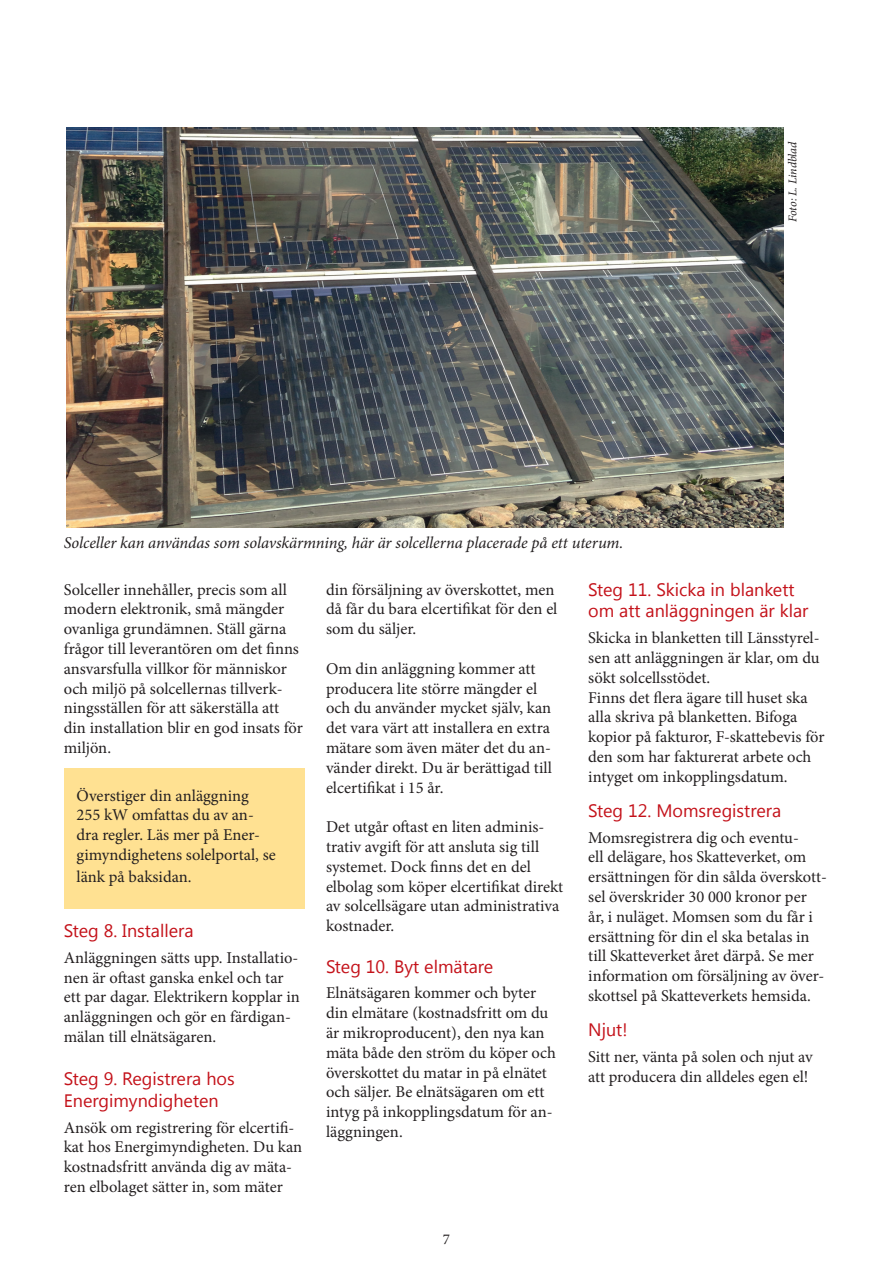
<style>
.page{position:relative;width:893px;height:1263px;background:#fff}
.page>*{position:absolute;margin:0;border:0;box-sizing:border-box;transform-origin:0 0}
.t1{font:18px/21.6px "Segoe UI";color:#c4121a}
.t2{font:16.5px/19.8px "Minion Pro";color:#231f20}
.t3{font:italic 16.5px "Minion Pro";letter-spacing:-.005em;color:#231f20}
.t4{font:15px "Minion Pro";color:#231f20}
.t5{font:italic 12px "Minion Pro";letter-spacing:-.01em;color:#231f20}
</style>
<div class="page">
<img style="left:67px;top:128px;width:717px;height:399px">
<div style="left:64px;top:768px;width:241px;height:140px;background:#ffe192"></div>
<p class="t3" style="left:64px;top:531px;width:561px">Solceller kan användas som solavskärmning, här är solcellerna placerade på ett uterum.</p>
<p class="t5" style="left:784px;top:222px;width:82px;rotate:-90deg">Foto: L. Lindblad</p>
<p class="t2" style="left:64px;top:579px;width:241px">Solceller innehåller, precis som all modern elektronik, små mängder ovanliga grundämnen. Ställ gärna frågor till leverantören om det finns ansvarsfulla villkor för människor och miljö på solcellernas tillverk&shy;ningsställen för att säkerställa att din installation blir en god insats för miljön.</p>
<p class="t2" style="left:77px;top:785px;width:201px">Överstiger din anläggning<br>255 kW omfattas du av an&shy;dra regler. Läs mer på Ener&shy;gimyndighetens solelportal, se</p>
<p class="t2" style="left:77px;top:866px;width:117px">länk på baksidan.</p>
<p class="t1" style="left:64px;top:919px;width:131px">Steg 8. Installera</p>
<p class="t2" style="left:64px;top:948px;width:238px">Anläggningen sätts upp. Installatio&shy;nen är oftast ganska enkel och tar ett par dagar. Elektrikern kopplar in anläggningen och gör en färdigan&shy;mälan till elnätsägaren.</p>
<p class="t1" style="left:64px;top:1067px;width:172px">Steg 9. Registrera hos<br>Energimyndigheten</p>
<p class="t2" style="left:64px;top:1117px;width:240px">Ansök om registrering för elcertifi&shy;kat hos Energimyndigheten. Du kan kostnadsfritt använda dig av mäta&shy;ren elbolaget sätter in, som mäter</p>
<p class="t2" style="left:326px;top:579px;width:233px">din försäljning av överskottet, men då får du bara elcertifikat för den el som du säljer.</p>
<p class="t2" style="left:326px;top:659px;width:227px">Om din anläggning kommer att producera lite större mängder el och du använder mycket själv, kan det vara värt att installera en extra mätare som även mäter det du an&shy;vänder direkt. Du är berättigad till elcertifikat i 15 år.</p>
<p class="t2" style="left:326px;top:817px;width:239px">Det utgår oftast en liten adminis&shy;trativ avgift för att ansluta sig till systemet. Dock finns det en del elbolag som köper elcertifikat direkt av solcellsägare utan administrativa kostnader.</p>
<p class="t1" style="left:326px;top:955px;width:169px">Steg 10. Byt elmätare</p>
<p class="t2" style="left:326px;top:983px;width:231px">Elnätsägaren kommer och byter din elmätare (kostnadsfritt om du är mikroproducent), den nya kan mäta både den ström du köper och överskottet du matar in på elnätet och säljer. Be elnätsägaren om ett intyg på inkopplingsdatum för an&shy;läggningen.</p>
<p class="t4" style="left:443px;top:1229px;width:9px">7</p>
<p class="t1" style="left:588px;top:578px;width:222px">Steg 11. Skicka in blankett om att anläggningen är klar</p>
<p class="t2" style="left:588px;top:628px;width:238px">Skicka in blanketten till Länsstyrel&shy;sen att anläggningen är klar, om du sökt solcellsstödet.<br>Finns det flera ägare till huset ska alla skriva på blanketten. Bifoga kopior på fakturor, F-skattebevis för den som har fakturerat arbete och intyget om inkopplingsdatum.</p>
<p class="t1" style="left:588px;top:799px;width:194px">Steg 12. Momsregistrera</p>
<p class="t2" style="left:588px;top:827px;width:240px">Momsregistrera dig och eventu-<br>ell delägare, hos Skatteverket, om ersättningen för din sålda överskott&shy;sel överskrider 30 000 kronor per år, i nuläget. Momsen som du får i ersättning för din el ska betalas in till Skatteverket året därpå. Se mer information om försäljning av över&shy;skottsel på Skatteverkets hemsida.</p>
<p class="t1" style="left:588px;top:1018px;width:41px">Njut!</p>
<p class="t2" style="left:588px;top:1047px;width:226px">Sitt ner, vänta på solen och njut av att producera din alldeles egen el!</p>
</div>
